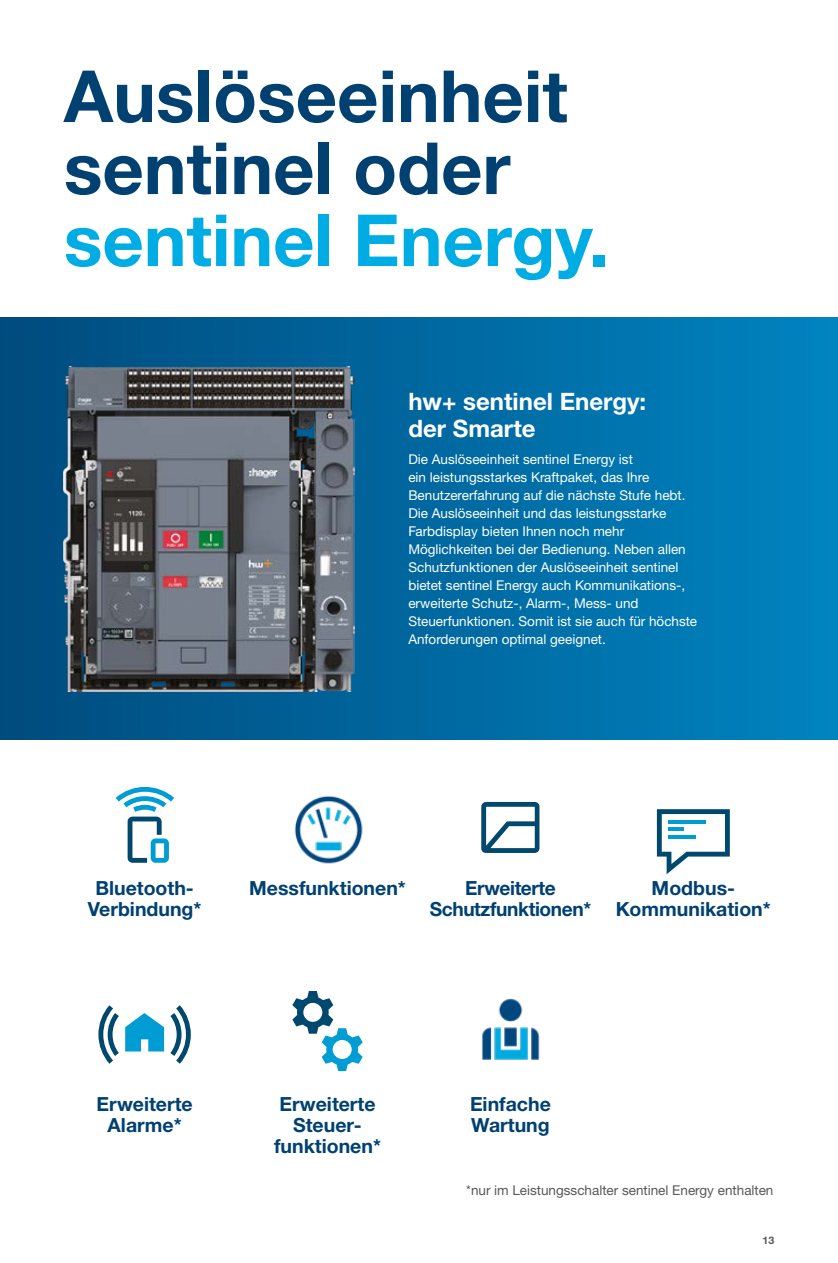
<style>
.page{position:relative;width:838px;height:1263px;background:#fff}
.page>*{position:absolute;margin:0;border:0;box-sizing:border-box;transform-origin:0 0}
.t1{font:700 72px/72px "Helvetica Neue LTW1 G";color:#004171}
.t2{font:700 72px "Helvetica Neue LTW1 G";color:#00ace4}
.t3{font:700 24px/27px "Helvetica Neue LTW1 G";color:#fff}
.t4{font:700 19.5px/21px "Helvetica Neue LTW1 G";color:#004171;text-align:center}
.t5{font:700 19.5px/21px "Helvetica Neue LTW1 G";letter-spacing:-.02em;color:#004171;text-align:center}
.t6{font:13.5px/18px "Helvetica Neue LTW1 G";color:#fff}
.t7{font:13.5px "Helvetica Neue LTW1 G";color:#58585a}
.t8{font:700 10.5px "Helvetica Neue LTW1 G";color:#58585a}
</style>
<div class="page">
<div style="left:0;top:317px;width:838px;height:423px;background:linear-gradient(to right,#034c7e,#0083c0)"></div>
<img style="left:294px;top:795px;width:69px;height:69px">
<svg style="left:116px;top:787px;width:58px;height:76px"></svg>
<svg style="left:481px;top:802px;width:58px;height:51px"></svg>
<svg style="left:657px;top:809px;width:73px;height:65px"></svg>
<hr style="left:668px;top:820px;width:37px;height:4px;background:#009dd5">
<hr style="left:668px;top:827px;width:15px;height:4px;background:#009dd5">
<hr style="left:668px;top:835px;width:28px;height:3px;background:#009dd5">
<svg style="left:170px;top:1005px;width:21px;height:59px"></svg>
<svg style="left:98px;top:1005px;width:21px;height:59px"></svg>
<svg style="left:125px;top:1013px;width:39px;height:38px"></svg>
<svg style="left:292px;top:991px;width:71px;height:80px"></svg>
<img style="left:482px;top:998px;width:58px;height:62px">
<img style="left:64px;top:366px;width:291px;height:325px">
<h1 class="t1" style="left:64px;top:60px;width:505px">Auslöseeinheit sentinel oder</h1>
<h1 class="t2" style="left:64px;top:196px;width:547px">sentinel Energy.</h1>
<h2 class="t3" style="left:408px;top:388px;width:239px">hw+ sentinel Energy: der Smarte</h2>
<p class="t6" style="left:408px;top:450px;width:290px">Die Auslöseeinheit sentinel Energy ist<br>ein leistungsstarkes Kraftpaket, das Ihre Benutzererfahrung auf die nächste Stufe hebt.<br>Die Auslöseeinheit und das leistungsstarke Farbdisplay bieten Ihnen noch mehr Möglichkeiten bei der Bedienung. Neben allen Schutzfunktionen der Auslöseeinheit sentinel bietet sentinel Energy auch Kommunikations-, erweiterte Schutz-, Alarm-, Mess- und Steuerfunktionen. Somit ist sie auch für höchste Anforderungen optimal geeignet.</p>
<h3 class="t4" style="left:88px;top:877px;width:115px">Bluetooth-<br>Verbindung*</h3>
<h3 class="t4" style="left:249px;top:877px;width:158px">Messfunktionen*</h3>
<h3 class="t5" style="left:430px;top:877px;width:163px">Erweiterte<br>Schutzfunktionen*</h3>
<h3 class="t4" style="left:616px;top:877px;width:156px">Modbus-<br>Kommunikation*</h3>
<h3 class="t4" style="left:97px;top:1093px;width:98px">Erweiterte<br>Alarme*</h3>
<h3 class="t4" style="left:274px;top:1093px;width:108px">Erweiterte<br>Steuer-- funktionen*</h3>
<h3 class="t4" style="left:470px;top:1093px;width:82px;text-align:left">Einfache<br>Wartung</h3>
<p class="t7" style="left:466px;top:1182px;width:309px">*nur im Leistungsschalter sentinel Energy enthalten</p>
<p class="t8" style="left:762px;top:1233px;width:13px">13</p>
</div>
